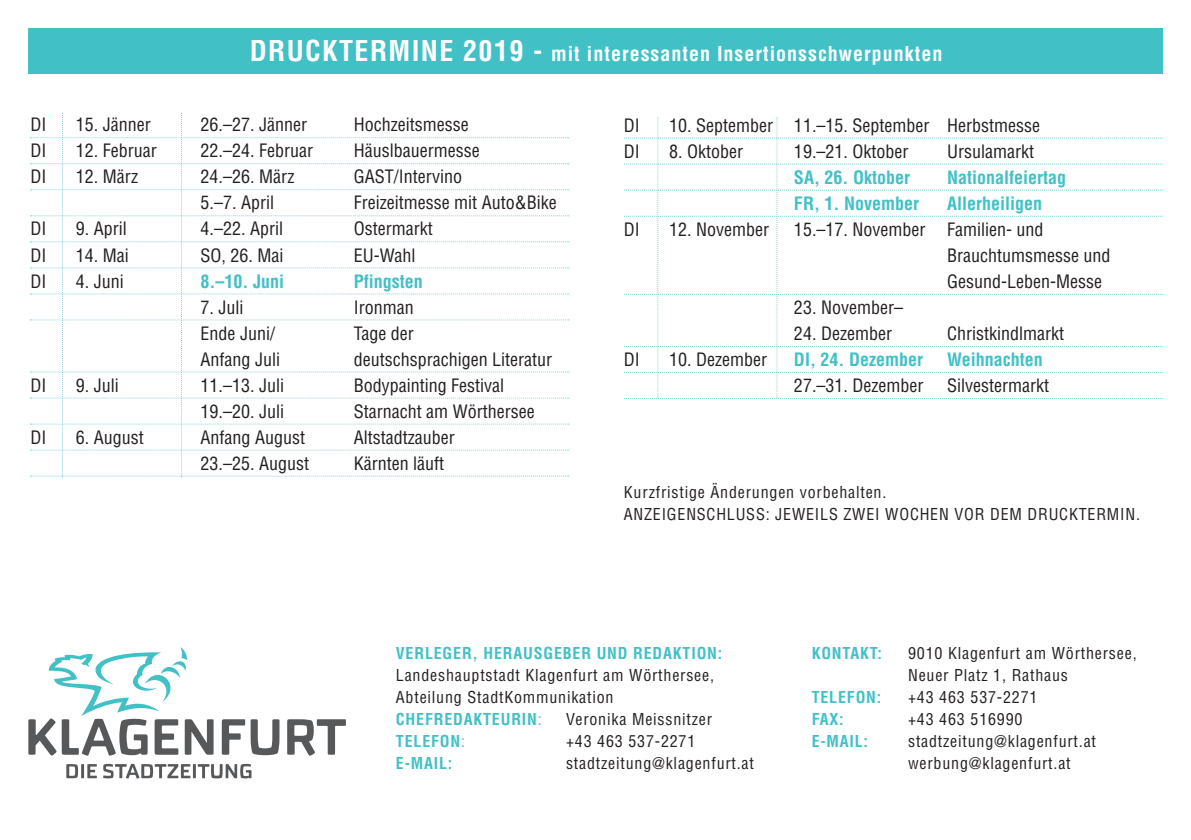
<style>
.page{position:relative;width:1191px;height:840px;background:#fff}
.page>*{position:absolute;margin:0;border:0;box-sizing:border-box;transform-origin:0 0}
.t1{font:700 condensed 20px "Helvetica";letter-spacing:.05em;color:#fff}
.t2{font:condensed 18px/26px "Helvetica";color:#231f20}
.t3{font:700 condensed 18px "Helvetica";color:#41c1c6}
.t4{font:condensed 16px/22px "Helvetica";letter-spacing:.05em;color:#231f20}
.t5{font:700 condensed 16px "Helvetica";letter-spacing:.05em;color:#41c1c6}
.s1{font-size:28px}
.s2{font-weight:700;color:#41c1c6}
.s3{color:#41c1c6}
.s4{font-weight:400}
</style>
<div class="page">
<div style="left:28px;top:28px;width:1134px;height:46px;background:#41c1c6"></div>
<svg style="left:30px;top:113px;width:539px;height:364px"></svg>
<svg style="left:624px;top:117px;width:538px;height:281px"></svg>
<svg style="left:66px;top:764px;width:31px;height:13px"></svg>
<svg style="left:103px;top:763px;width:148px;height:15px"></svg>
<svg style="left:28px;top:647px;width:318px;height:108px"></svg>
<div style="left:198px;top:683px;width:148px;height:26px;background:#fff"></div>
<p class="t1" style="left:250px;top:45px;width:694px"><span class="s1">DRUCKTERMINE 2019 -</span> mit interessanten Insertionsschwerpunkten</p>
<p class="t2" style="left:30px;top:113px;width:18px">DI</p>
<p class="t2" style="left:76px;top:113px;width:76px">15. Jänner</p>
<p class="t2" style="left:201px;top:113px;width:108px">26.–27. Jänner</p>
<p class="t2" style="left:354px;top:113px;width:116px">Hochzeitsmesse</p>
<p class="t2" style="left:30px;top:139px;width:18px">DI</p>
<p class="t2" style="left:76px;top:139px;width:82px">12. Februar</p>
<p class="t2" style="left:201px;top:139px;width:114px">22.–24. Februar</p>
<p class="t2" style="left:354px;top:139px;width:127px">Häuslbauermesse</p>
<p class="t2" style="left:30px;top:165px;width:18px">DI</p>
<p class="t2" style="left:76px;top:165px;width:64px">12. März</p>
<p class="t2" style="left:201px;top:165px;width:95px">24.–26. März</p>
<p class="t2" style="left:354px;top:165px;width:110px">GAST/Intervino</p>
<p class="t2" style="left:201px;top:191px;width:75px">5.–7. April</p>
<p class="t2" style="left:354px;top:191px;width:204px">Freizeitmesse mit Auto&amp;Bike</p>
<p class="t2" style="left:30px;top:217px;width:18px">DI</p>
<p class="t2" style="left:76px;top:217px;width:52px">9. April</p>
<p class="t2" style="left:201px;top:217px;width:84px">4.–22. April</p>
<p class="t2" style="left:354px;top:217px;width:80px">Ostermarkt</p>
<p class="t2" style="left:30px;top:243px;width:18px">DI</p>
<p class="t2" style="left:76px;top:243px;width:54px">14. Mai</p>
<p class="t2" style="left:201px;top:243px;width:84px">SO, 26. Mai</p>
<p class="t2" style="left:354px;top:243px;width:63px">EU-Wahl</p>
<p class="t2" style="left:30px;top:269px;width:18px">DI</p>
<p class="t2" style="left:76px;top:269px;width:49px">4. Juni</p>
<p class="t3" style="left:201px;top:274px;width:85px">8.–10. Juni</p>
<p class="t3" style="left:354px;top:274px;width:71px">Pfingsten</p>
<p class="t2" style="left:201px;top:295px;width:44px">7. Juli</p>
<p class="t2" style="left:354px;top:295px;width:61px">Ironman</p>
<p class="t2" style="left:201px;top:321px;width:76px">Ende Juni/</p>
<p class="t2" style="left:354px;top:321px;width:62px">Tage der</p>
<p class="t2" style="left:201px;top:347px;width:81px">Anfang Juli</p>
<p class="t2" style="left:354px;top:347px;width:200px">deutschsprachigen Literatur</p>
<p class="t2" style="left:30px;top:373px;width:18px">DI</p>
<p class="t2" style="left:76px;top:373px;width:44px">9. Juli</p>
<p class="t2" style="left:201px;top:373px;width:85px">11.–13. Juli</p>
<p class="t2" style="left:354px;top:373px;width:152px">Bodypainting Festival</p>
<p class="t2" style="left:201px;top:399px;width:85px">19.–20. Juli</p>
<p class="t2" style="left:354px;top:399px;width:182px">Starnacht am Wörthersee</p>
<p class="t2" style="left:30px;top:425px;width:18px">DI</p>
<p class="t2" style="left:76px;top:425px;width:70px">6. August</p>
<p class="t2" style="left:201px;top:425px;width:106px">Anfang August</p>
<p class="t2" style="left:354px;top:425px;width:102px">Altstadtzauber</p>
<p class="t2" style="left:201px;top:451px;width:110px">23.–25. August</p>
<p class="t2" style="left:354px;top:451px;width:92px">Kärnten läuft</p>
<p class="t2" style="left:624px;top:113px;width:18px">DI</p>
<p class="t2" style="left:669px;top:113px;width:372px">10. September 11.–15. September Herbstmesse</p>
<p class="t2" style="left:624px;top:139px;width:18px">DI</p>
<p class="t2" style="left:669px;top:139px;width:75px">8. Oktober</p>
<p class="t2" style="left:794px;top:139px;width:116px">19.–21. Oktober</p>
<p class="t2" style="left:947px;top:139px;width:88px">Ursulamarkt</p>
<p class="t3" style="left:794px;top:170px;width:117px">SA, 26. Oktober</p>
<p class="t3" style="left:947px;top:170px;width:121px">Nationalfeiertag</p>
<p class="t3" style="left:794px;top:196px;width:126px">FR, 1. November</p>
<p class="t3" style="left:947px;top:196px;width:97px">Allerheiligen</p>
<p class="t2" style="left:624px;top:217px;width:18px">DI</p>
<p class="t2" style="left:669px;top:217px;width:101px">12. November</p>
<p class="t2" style="left:947px;top:217px;width:165px;text-indent:-153px">15.–17. November Familien- und<br>Brauchtumsmesse und<br>Gesund-Leben-Messe</p>
<p class="t2" style="left:794px;top:295px;width:110px">23. November–</p>
<p class="t2" style="left:794px;top:321px;width:99px">24. Dezember</p>
<p class="t2" style="left:947px;top:321px;width:118px">Christkindlmarkt</p>
<p class="t2" style="left:624px;top:347px;width:18px">DI</p>
<p class="t2" style="left:669px;top:347px;width:99px">10. Dezember</p>
<p class="t3" style="left:794px;top:352px;width:130px">DI, 24. Dezember</p>
<p class="t3" style="left:947px;top:352px;width:97px">Weihnachten</p>
<p class="t2" style="left:794px;top:373px;width:131px">27.–31. Dezember</p>
<p class="t2" style="left:947px;top:373px;width:103px">Silvestermarkt</p>
<p class="t4" style="left:624px;top:482px;width:517px">Kurzfristige Änderungen vorbehalten.<br>ANZEIGENSCHLUSS: JEWEILS ZWEI WOCHEN VOR DEM DRUCKTERMIN.</p>
<p class="t5" style="left:396px;top:646px;width:328px">VERLEGER, HERAUSGEBER UND REDAKTION:</p>
<p class="t4" style="left:396px;top:665px;width:320px">Landeshauptstadt Klagenfurt am Wörthersee,<br>Abteilung StadtKommunikation<br><span class="s2">CHEFREDAKTEURIN</span><span class="s3">:</span></p>
<p class="t4" style="left:566px;top:709px;width:147px">Veronika Meissnitzer</p>
<p class="t5" style="left:396px;top:734px;width:71px">TELEFON<span class="s4">:</span></p>
<p class="t4" style="left:566px;top:731px;width:131px">+43 463 537-2271</p>
<p class="t5" style="left:396px;top:756px;width:58px">E-MAIL:</p>
<p class="t4" style="left:566px;top:753px;width:189px">stadtzeitung@klagenfurt.at</p>
<p class="t5" style="left:811px;top:646px;width:72px">KONTAKT:</p>
<p class="t4" style="left:908px;top:643px;width:230px">9010 Klagenfurt am Wörthersee,<br>Neuer Platz 1, Rathaus</p>
<p class="t5" style="left:811px;top:690px;width:71px">TELEFON:</p>
<p class="t4" style="left:908px;top:687px;width:131px">+43 463 537-2271</p>
<p class="t5" style="left:811px;top:712px;width:34px">FAX:</p>
<p class="t4" style="left:908px;top:709px;width:116px">+43 463 516990</p>
<p class="t5" style="left:811px;top:734px;width:58px">E-MAIL:</p>
<p class="t4" style="left:908px;top:731px;width:189px">stadtzeitung@klagenfurt.at werbung@klagenfurt.at</p>
</div>
